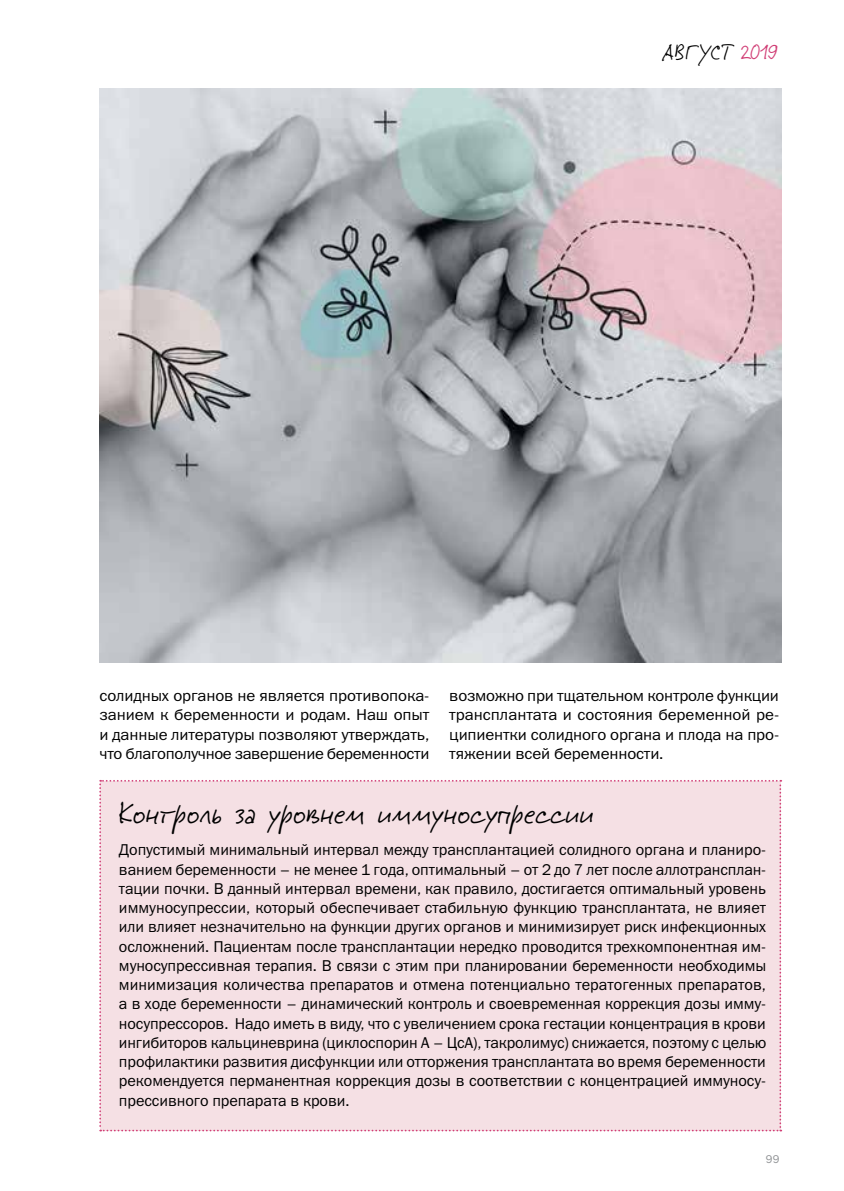
<style>
.page{position:relative;width:844px;height:1191px;background:#fff}
.page>*{position:absolute;margin:0;border:0;box-sizing:border-box;transform-origin:0 0}
.t1{font:31.5px "Jeff Script";color:#000}
.t2{font:22.22px "Jeff Script";letter-spacing:.04em;color:#000}
.t3{font:15.75px/19.2px "Franklin Gothic Book C";letter-spacing:-.01em;color:#000;text-align:justify}
.t4{font:15.75px/19.2px "Franklin Gothic Book C";letter-spacing:-.01em;color:#000;text-align:justify;scale:1.05 1}
.t5{font:11.38px "Franklin Gothic Book C";color:#939598}
.s1{color:#d13f76}
</style>
<div class="page">
<img style="left:99px;top:88px;width:682px;height:574px">
<div style="left:99px;top:780px;width:682px;height:351px;background:#f5e0e4"></div>
<h2 class="t2" style="left:662px;top:35px;width:117px">АВГУСТ <span class="s1">2019</span></h2>
<p class="t4" style="left:99px;top:686px;width:315px">солидных органов не является противопока&shy;занием к беременности и родам. Наш опыт и данные литературы позволяют утверждать, что благополучное завершение беременности</p>
<p class="t4" style="left:449px;top:686px;width:315px">возможно при тщательном контроле функции трансплантата и состояния беременной ре&shy;ципиентки солидного органа и плода на про&shy;тяжении всей беременности.</p>
<h1 class="t1" style="left:119px;top:790px;width:476px">Контроль за уровнем иммуносупрессии</h1>
<p class="t3" style="left:119px;top:840px;width:648px">Допустимый минимальный интервал между трансплантацией солидного органа и планиро&shy;ванием беременности – не менее 1 года, оптимальный – от 2 до 7 лет после аллотрансплан&shy;тации почки. В данный интервал времени, как правило, достигается оптимальный уровень иммуносупрессии, который обеспечивает стабильную функцию трансплантата, не влияет или влияет незначительно на функции других органов и минимизирует риск инфекционных осложнений. Пациентам после трансплантации нередко проводится трехкомпонентная им&shy;муносупрессивная терапия. В связи с этим при планировании беременности необходимы минимизация количества препаратов и отмена потенциально тератогенных препаратов, а в ходе беременности – динамический контроль и своевременная коррекция дозы имму&shy;носупрессоров. Надо иметь в виду, что с увеличением срока гестации концентрация в крови ингибиторов кальциневрина (циклоспорин А – ЦсА), такролимус) снижается, поэтому с целью профилактики развития дисфункции или отторжения трансплантата во время беременности рекомендуется перманентная коррекция дозы в соответствии с концентрацией иммуносу&shy;прессивного препарата в крови.</p>
<p class="t5" style="left:765px;top:1152px;width:15px">99</p>
</div>
